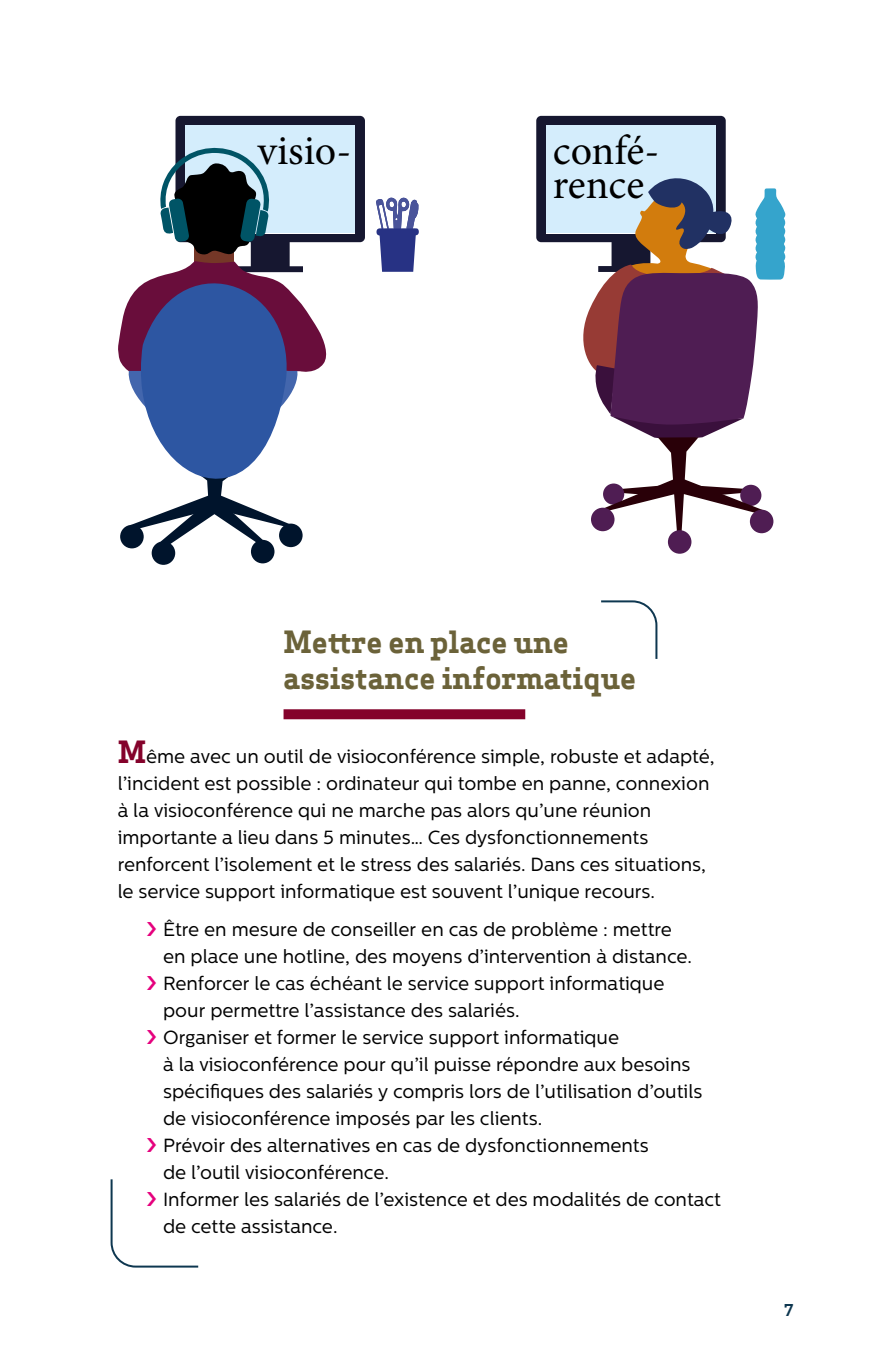
<style>
.page{position:relative;width:879px;height:1361px;background:#fff}
.page>*{position:absolute;margin:0;border:0;box-sizing:border-box;transform-origin:0 0}
.t1{font:42px/34px "Minion Pro";color:#000}
.t2{font:700 30px/36px "Apex Serif";color:#6b6239}
.t3{font:19px/27px "Centrale Sans";color:#000}
.t4{font:700 16px "Apex Serif";color:#0e3750}
.s1{font-family:"Apex Serif";font-weight:700;font-size:30px;color:#84022b}
.s2{font-family:"Aaux Pro OT";font-weight:900;font-size:20px;color:#e5007d}
</style>
<div class="page">
<div style="left:536px;top:116px;width:190px;height:126px;background:#161730;border-radius:5px"></div>
<div style="left:546px;top:125px;width:56px;height:54px;background:#d4edfc"></div>
<div style="left:602px;top:125px;width:58px;height:54px;background:#d4edfc"></div>
<div style="left:660px;top:125px;width:56px;height:54px;background:#d4edfc"></div>
<div style="left:546px;top:179px;width:56px;height:54px;background:#d4edfc"></div>
<div style="left:668px;top:530px;width:23px;height:24px;background:#4f1d53;border-radius:50%"></div>
<svg style="left:575px;top:176px;width:211px;height:359px"></svg>
<div style="left:175px;top:116px;width:190px;height:126px;background:#161730;border-radius:5px"></div>
<div style="left:185px;top:125px;width:56px;height:54px;background:#d4edfc"></div>
<div style="left:241px;top:125px;width:58px;height:54px;background:#d4edfc"></div>
<div style="left:299px;top:125px;width:56px;height:54px;background:#d4edfc"></div>
<div style="left:299px;top:179px;width:56px;height:54px;background:#d4edfc"></div>
<svg style="left:376px;top:198px;width:43px;height:74px"></svg>
<svg style="left:118px;top:144px;width:211px;height:244px"></svg>
<div style="left:152px;top:541px;width:23px;height:24px;background:#00142c;border-radius:50%"></div>
<div style="left:251px;top:540px;width:23px;height:23px;background:#00142c;border-radius:50%"></div>
<svg style="left:120px;top:525px;width:24px;height:23px"></svg>
<div style="left:279px;top:523px;width:24px;height:24px;background:#00142c;border-radius:50%"></div>
<svg style="left:123px;top:242px;width:171px;height:308px"></svg>
<svg style="left:110px;top:1179px;width:89px;height:89px"></svg>
<div style="left:283px;top:709px;width:242px;height:10px;background:#84022b"></div>
<svg style="left:601px;top:600px;width:57px;height:59px"></svg>
<h1 class="t1" style="left:257px;top:134px;width:95px">visio-</h1>
<h1 class="t1" style="left:553px;top:134px;width:108px">confé&shy;rence</h1>
<h2 class="t2" style="left:283px;top:623px;width:354px">Mettre en place une assistance informatique</h2>
<p class="t3" style="left:118px;top:742px;width:598px"><span class="s1">M</span>ême avec un outil de visioconférence simple, robuste et adapté, l’incident est possible : ordinateur qui tombe en panne, connexion à la visioconférence qui ne marche pas alors qu’une réunion importante a lieu dans 5 minutes… Ces dysfonctionnements renforcent l’isolement et le stress des salariés. Dans ces situations, le service support informatique est souvent l’unique recours.</p>
<p class="t3" style="left:146px;top:916px;width:527px"><span class="s2">&gt;</span> Être en mesure de conseiller en cas de problème : mettre</p>
<p class="t3" style="left:163px;top:943px;width:530px">en place une hotline, des moyens d’intervention à distance.</p>
<p class="t3" style="left:146px;top:970px;width:520px"><span class="s2">&gt;</span> Renforcer le cas échéant le service support informatique</p>
<p class="t3" style="left:163px;top:997px;width:358px">pour permettre l’assistance des salariés.</p>
<p class="t3" style="left:146px;top:1024px;width:474px"><span class="s2">&gt;</span> Organiser et former le service support informatique</p>
<p class="t3" style="left:163px;top:1051px;width:529px">à la visioconférence pour qu’il puisse répondre aux besoins</p>
<p class="t3" style="left:163px;top:1078px;width:541px">spécifiques des salariés y compris lors de l’utilisation d’outils</p>
<p class="t3" style="left:163px;top:1105px;width:381px">de visioconférence imposés par les clients.</p>
<p class="t3" style="left:146px;top:1132px;width:504px"><span class="s2">&gt;</span> Prévoir des alternatives en cas de dysfonctionnements</p>
<p class="t3" style="left:163px;top:1159px;width:227px">de l’outil visioconférence.</p>
<p class="t3" style="left:146px;top:1186px;width:576px"><span class="s2">&gt;</span> Informer les salariés de l’existence et des modalités de contact</p>
<p class="t3" style="left:163px;top:1213px;width:176px">de cette assistance.</p>
<p class="t4" style="left:784px;top:1300px;width:11px">7</p>
</div>
